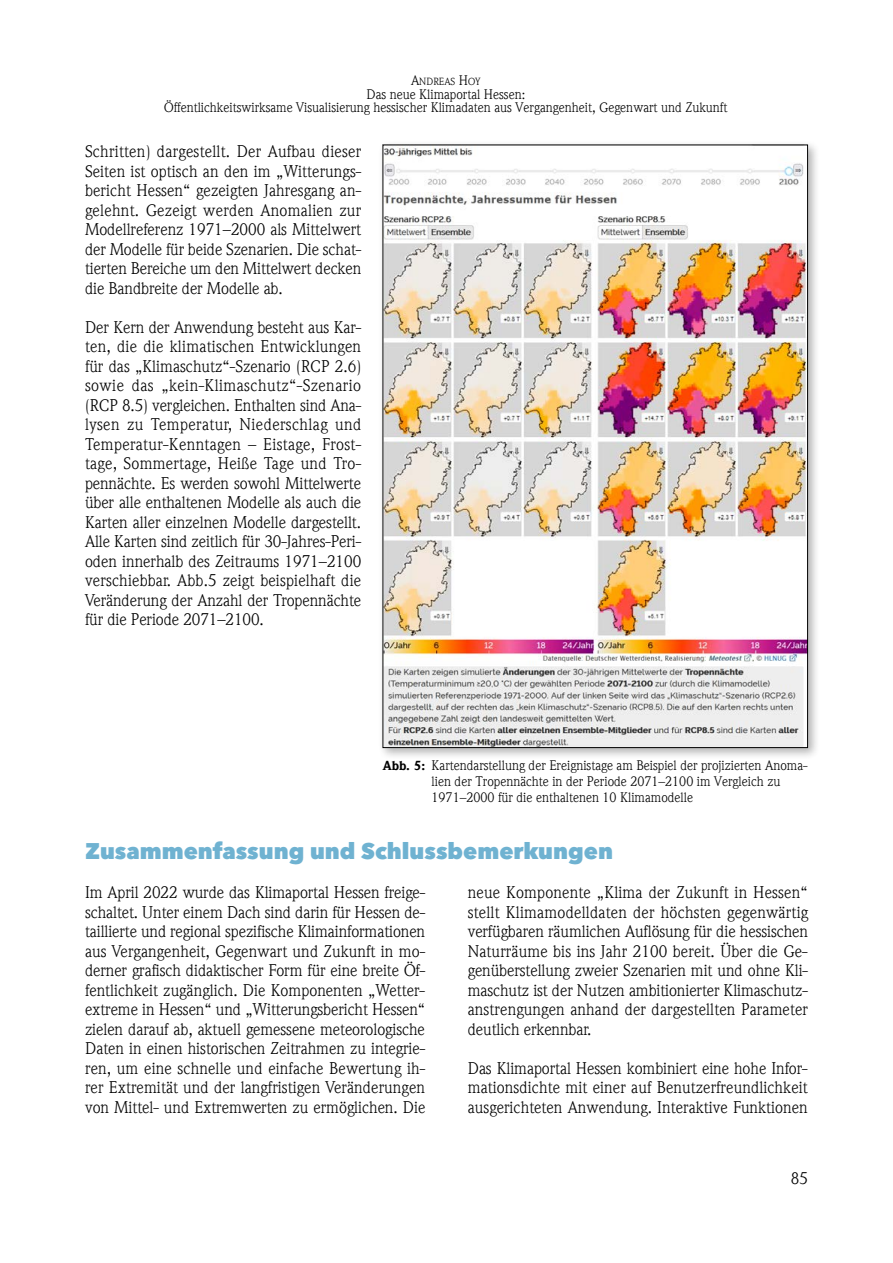
<style>
.page{position:relative;width:893px;height:1263px;background:#fff}
.page>*{position:absolute;margin:0;border:0;box-sizing:border-box;transform-origin:0 0}
.t1{font:800 22.5px "Avenir Next LT Pro";color:#6fb2d1}
.t2{font:16.5px/19.5px "ITC Weidemann Com";color:#000;text-align:justify}
.t3{font:13.5px/16.2px "ITC Weidemann Com";color:#000;text-align:center}
.t4{font:10.2px "ITC Weidemann Com";color:#000}
.s1{font-size:13.5px}
.s2{font-weight:900;font-size:12.75px}
</style>
<div class="page">
<div style="left:378px;top:140px;width:443px;height:620px;background:#000;opacity:.3"></div>
<img style="left:385px;top:147px;width:421px;height:599px">
<p class="t4" style="left:411px;top:76px;width:71px"><span class="s1">A</span>NDREAS <span class="s1">H</span>OY</p>
<p class="t3" style="left:164px;top:88px;width:565px;line-height:13.5px">Das neue Klimaportal Hessen:<br>Öffentlichkeitswirksame Visualisierung hessischer Klimadaten aus Vergangenheit, Gegenwart und Zukunft</p>
<p class="t2" style="left:85px;top:142px;width:278px">Schritten) dargestellt. Der Aufbau dieser Seiten ist optisch an den im „Witterungs&shy;bericht Hessen“ gezeigten Jahresgang an&shy;gelehnt. Gezeigt werden Anomalien zur Modellreferenz 1971–2000 als Mittelwert der Modelle für beide Szenarien. Die schat&shy;tierten Bereiche um den Mittelwert decken die Bandbreite der Modelle ab.</p>
<p class="t2" style="left:85px;top:317px;width:278px">Der Kern der Anwendung besteht aus Kar&shy;ten, die die klimatischen Entwicklungen für das „Klimaschutz“-Szenario (RCP 2.6) sowie das „kein-Klimaschutz“-Szenario (RCP 8.5) vergleichen. Enthalten sind Ana&shy;lysen zu Temperatur, Niederschlag und Temperatur-Kenntagen – Eistage, Frost&shy;tage, Sommertage, Heiße Tage und Tro&shy;pennächte. Es werden sowohl Mittelwerte über alle enthaltenen Modelle als auch die Karten aller einzelnen Modelle dargestellt.<br>Alle Karten sind zeitlich für 30-Jahres-Peri&shy;oden innerhalb des Zeitraums 1971–2100 verschiebbar. Abb.5 zeigt beispielhaft die Veränderung der Anzahl der Tropennächte für die Periode 2071–2100.</p>
<p class="t3" style="left:432px;top:757px;width:377px;text-align:left;text-indent:-49px"><span class="s2">Abb. 5:</span> Kartendarstellung der Ereignistage am Beispiel der projizierten Anoma&shy;lien der Tropennächte in der Periode 2071–2100 im Vergleich zu<br>1971–2000 für die enthaltenen 10 Klimamodelle</p>
<h1 class="t1" style="left:85px;top:837px;width:529px">Zusammenfassung und Schlussbemerkungen</h1>
<p class="t2" style="left:85px;top:883px;width:342px">Im April 2022 wurde das Klimaportal Hessen freige&shy;schaltet. Unter einem Dach sind darin für Hessen de&shy;taillierte und regional spezifische Klimainformationen aus Vergangenheit, Gegenwart und Zukunft in mo&shy;derner grafisch didaktischer Form für eine breite Öf&shy;fentlichkeit zugänglich. Die Komponenten „Wetter&shy;extreme in Hessen“ und „Witterungsbericht Hessen“ zielen darauf ab, aktuell gemessene meteorologische Daten in einen historischen Zeitrahmen zu integrie&shy;ren, um eine schnelle und einfache Bewertung ih&shy;rer Extremität und der langfristigen Veränderungen von Mittel- und Extremwerten zu ermöglichen. Die</p>
<p class="t2" style="left:468px;top:883px;width:342px">neue Komponente „Klima der Zukunft in Hessen“ stellt Klimamodelldaten der höchsten gegenwärtig verfügbaren räumlichen Auflösung für die hessischen Naturräume bis ins Jahr 2100 bereit. Über die Ge&shy;genüberstellung zweier Szenarien mit und ohne Kli&shy;maschutz ist der Nutzen ambitionierter Klimaschutz&shy;anstrengungen anhand der dargestellten Parameter deutlich erkennbar.</p>
<p class="t2" style="left:468px;top:1058px;width:341px">Das Klimaportal Hessen kombiniert eine hohe Infor&shy;mationsdichte mit einer auf Benutzerfreundlichkeit ausgerichteten Anwendung. Interaktive Funktionen</p>
<p class="t2" style="left:791px;top:1169px;width:19px">85</p>
</div>
